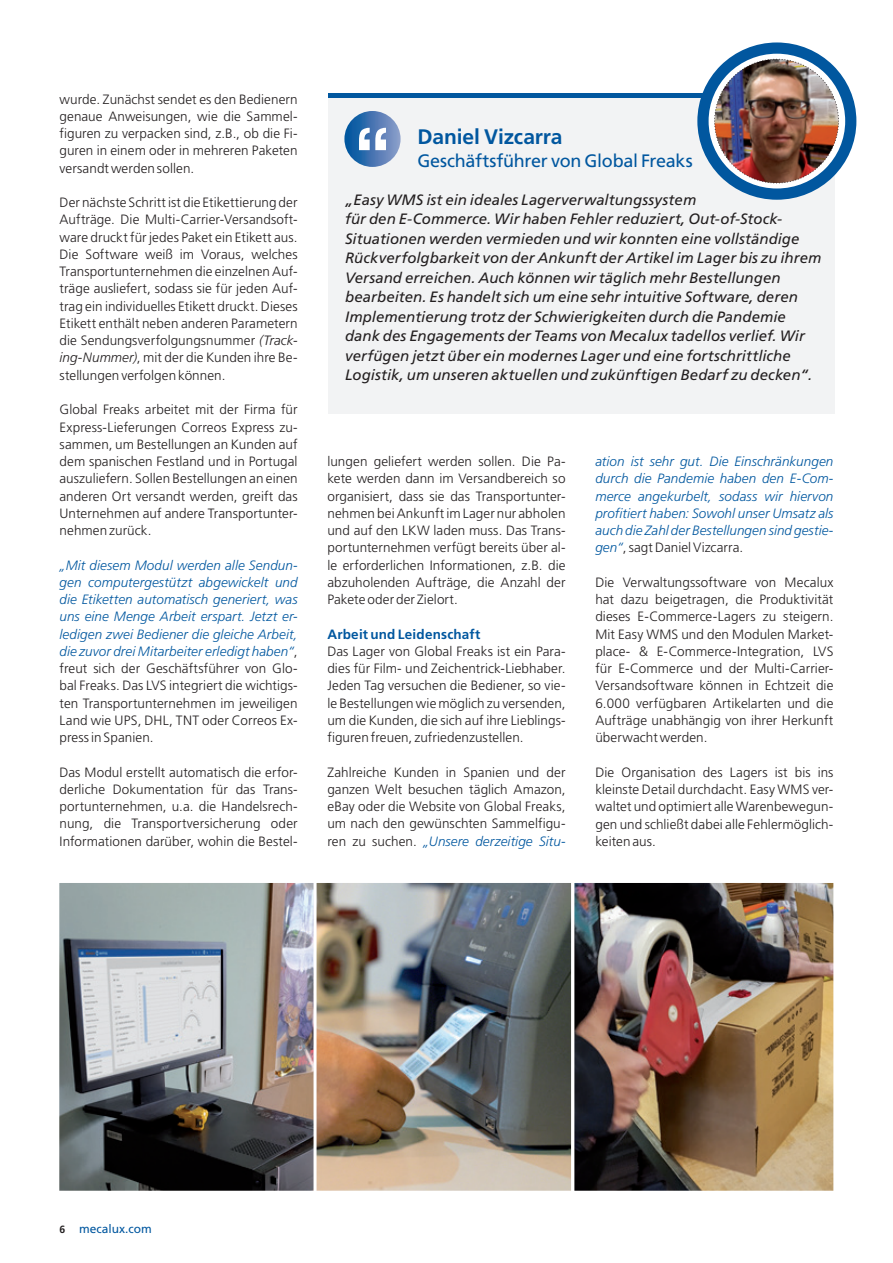
<style>
.page{position:relative;width:893px;height:1263px;background:#fff}
.page>*{position:absolute;margin:0;border:0;box-sizing:border-box;transform-origin:0 0}
.t1{font:700 21px "Frutiger LT Std";letter-spacing:-.005em;color:#01579f}
.t2{font:18px "Frutiger LT Std";letter-spacing:-.015em;color:#01579f}
.t3{font:italic 15px/19.5px "Frutiger LT Std";letter-spacing:.005em;color:#231f20}
.t4{font:300 13.5px/17.2px "Frutiger LT Std";letter-spacing:.005em;color:#231f20;text-align:justify}
.t5{font:italic 300 13.5px/17.2px "Frutiger LT Std";letter-spacing:.005em;color:#01579f;text-align:justify}
.t6{font:700 13.5px "Frutiger LT Std";letter-spacing:.015em;color:#01579f}
.t7{font:12px "Frutiger LT Std";color:#01579f}
.s1{font-style:italic}
.s2{font-style:normal;color:#231f20}
.s3{font-style:italic;color:#01579f}
.s4{font-weight:700;font-size:10.5px;color:#231f20}
</style>
<div class="page">
<img style="left:59px;top:883px;width:255px;height:308px">
<img style="left:316px;top:883px;width:255px;height:308px">
<img style="left:571px;top:883px;width:263px;height:308px">
<div style="left:328px;top:97px;width:506px;height:317px;background:#f2f3f4"></div>
<svg style="left:344px;top:111px;width:57px;height:56px;background:#497ab4"></svg>
<svg style="left:359px;top:128px;width:27px;height:22px"></svg>
<hr style="left:328px;top:94px;width:506px;height:4px;background:#01579f">
<img style="left:697px;top:42px;width:159px;height:158px">
<p class="t4" style="left:60px;top:91px;width:240px">wurde. Zunächst sendet es den Bedienern genaue Anweisungen, wie die Sammel&shy;figuren zu verpacken sind, z.B., ob die Fi&shy;guren in einem oder in mehreren Paketen versandt werden sollen.</p>
<p class="t4" style="left:60px;top:194px;width:240px">Der nächste Schritt ist die Etikettierung der Aufträge. Die Multi-Carrier-Versandsoft&shy;ware druckt für jedes Paket ein Etikett aus.<br>Die Software weiß im Voraus, welches Transportunternehmen die einzelnen Auf&shy;träge ausliefert, sodass sie für jeden Auf&shy;trag ein individuelles Etikett druckt. Dieses Etikett enthält neben anderen Parametern die Sendungsverfolgungsnummer <span class="s1">(Track&shy;ing-Nummer)</span>, mit der die Kunden ihre Be&shy;stellungen verfolgen können.</p>
<p class="t4" style="left:60px;top:401px;width:240px">Global Freaks arbeitet mit der Firma für Express-Lieferungen Correos Express zu&shy;sammen, um Bestellungen an Kunden auf dem spanischen Festland und in Portugal auszuliefern. Sollen Bestellungen an einen anderen Ort versandt werden, greift das Unternehmen auf andere Transportunter&shy;nehmen zurück.</p>
<p class="t5" style="left:60px;top:556px;width:240px">„Mit diesem Modul werden alle Sendun&shy;gen computergestützt abgewickelt und die Etiketten automatisch generiert, was uns eine Menge Arbeit erspart. Jetzt er&shy;ledigen zwei Bediener die gleiche Arbeit, die zuvor drei Mitarbeiter erledigt haben“<span class="s2">, freut sich der Geschäftsführer von Glo&shy;bal Freaks. Das LVS integriert die wichtigs&shy;ten Transportunternehmen im jeweiligen Land wie UPS, DHL, TNT oder Correos Ex&shy;press in Spanien.</span></p>
<p class="t4" style="left:60px;top:763px;width:240px">Das Modul erstellt automatisch die erfor&shy;derliche Dokumentation für das Trans&shy;portunternehmen, u.a. die Handelsrech&shy;nung, die Transportversicherung oder Informationen darüber, wohin die Bestel-</p>
<h1 class="t1" style="left:417px;top:125px;width:146px">Daniel Vizcarra</h1>
<h2 class="t2" style="left:417px;top:150px;width:277px">Geschäftsführer von Global Freaks</h2>
<p class="t3" style="left:345px;top:190px;width:478px">„Easy WMS ist ein ideales Lagerverwaltungssystem<br>für den E-Commerce. Wir haben Fehler reduziert, Out-of-Stock-Situationen werden vermieden und wir konnten eine vollständige Rückverfolgbarkeit von der Ankunft der Artikel im Lager bis zu ihrem Versand erreichen. Auch können wir täglich mehr Bestellungen bearbeiten. Es handelt sich um eine sehr intuitive Software, deren Implementierung trotz der Schwierigkeiten durch die Pandemie dank des Engagements der Teams von Mecalux tadellos verlief. Wir verfügen jetzt über ein modernes Lager und eine fortschrittliche Logistik, um unseren aktuellen und zukünftigen Bedarf zu decken“.</p>
<p class="t4" style="left:327px;top:453px;width:240px">lungen geliefert werden sollen. Die Pa&shy;kete werden dann im Versandbereich so organisiert, dass sie das Transportunter&shy;nehmen bei Ankunft im Lager nur abholen und auf den LKW laden muss. Das Trans&shy;portunternehmen verfügt bereits über al&shy;le erforderlichen Informationen, z.B. die abzuholenden Aufträge, die Anzahl der Pakete oder der Zielort.</p>
<p class="t6" style="left:327px;top:626px;width:154px">Arbeit und Leidenschaft</p>
<p class="t4" style="left:327px;top:643px;width:240px">Das Lager von Global Freaks ist ein Para&shy;dies für Film- und Zeichentrick-Liebhaber.<br>Jeden Tag versuchen die Bediener, so vie&shy;le Bestellungen wie möglich zu versenden, um die Kunden, die sich auf ihre Lieblings&shy;figuren freuen, zufriedenzustellen.</p>
<p class="t4" style="left:327px;top:763px;width:240px">Zahlreiche Kunden in Spanien und der ganzen Welt besuchen täglich Amazon, eBay oder die Website von Global Freaks, um nach den gewünschten Sammelfigu&shy;ren zu suchen. <span class="s3">„Unsere derzeitige Situ-</span></p>
<p class="t5" style="left:595px;top:453px;width:240px">ation ist sehr gut. Die Einschränkungen durch die Pandemie haben den E-Com&shy;merce angekurbelt, sodass wir hiervon profitiert haben: Sowohl unser Umsatz als auch die Zahl der Bestellungen sind gestie&shy;gen“<span class="s2">, sagt Daniel Vizcarra.</span></p>
<p class="t4" style="left:595px;top:574px;width:240px">Die Verwaltungssoftware von Mecalux hat dazu beigetragen, die Produktivität dieses E-Commerce-Lagers zu steigern.<br>Mit Easy WMS und den Modulen Market&shy;place- &amp; E-Commerce-Integration, LVS für E-Commerce und der Multi-Carrier-Versandsoftware können in Echtzeit die 6.000 verfügbaren Artikelarten und die Aufträge unabhängig von ihrer Herkunft überwacht werden.</p>
<p class="t4" style="left:595px;top:764px;width:240px">Die Organisation des Lagers ist bis ins kleinste Detail durchdacht. Easy WMS ver&shy;waltet und optimiert alle Warenbewegun&shy;gen und schließt dabei alle Fehlermöglich&shy;keiten aus.</p>
<p class="t7" style="left:60px;top:1221px;width:94px"><span class="s4">6</span> mecalux.com</p>
</div>
